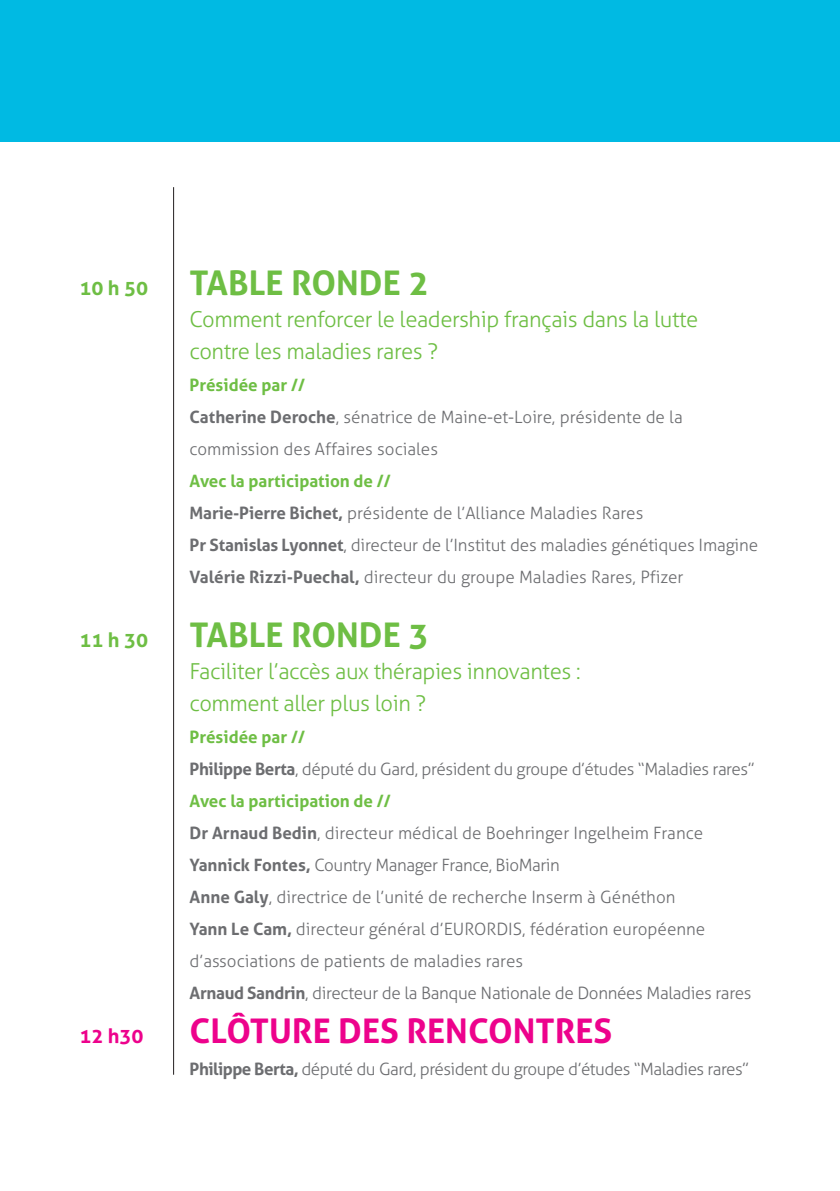
<style>
.page{position:relative;width:840px;height:1191px;background:#fff}
.page>*{position:absolute;margin:0;border:0;box-sizing:border-box;transform-origin:0 0}
.t1{font:700 34px "Aller";color:#6ebe44}
.t2{font:700 34px "Aller";color:#ed028c}
.t3{font:300 22px/32px "Aller";letter-spacing:-.02em;color:#6ebe44}
.t4{font:700 20px "Aller";color:#ed028c}
.t5{font:300 17px/32px "Aller";color:#6c6d70}
.t6{font:300 17px "Aller";letter-spacing:-.03em;color:#6c6d70}
.s1{font-size:20px}
.s2{font-weight:700;color:#6ebe44}
.s3{font-weight:700}
</style>
<div class="page">
<div style="left:0;top:0;width:839px;height:142px;background:#00bae3"></div>
<hr style="left:173px;top:187px;width:1px;height:887px;background:#231f20">
<h1 class="t1" style="left:79px;top:262px;width:350px"><span class="s1">10 h 50</span> TABLE RONDE 2</h1>
<p class="t3" style="left:189px;top:303px;width:510px">Comment renforcer le leadership français dans la lutte contre les maladies rares ?</p>
<p class="t5" style="left:189px;top:369px;width:494px"><span class="s2">Présidée par //<br></span><span class="s3">Catherine Deroche</span>, sénatrice de Maine-et-Loire, présidente de la commission des Affaires sociales</p>
<p class="t5" style="left:189px;top:465px;width:569px"><span class="s2">Avec la participation de //<br></span><span class="s3">Marie-Pierre Bichet,</span> présidente de l’Alliance Maladies Rares<br><span class="s3">Pr Stanislas Lyonnet</span>, directeur de l’Institut des maladies génétiques Imagine <span class="s3">Valérie Rizzi-Puechal,</span> directeur du groupe Maladies Rares, Pfizer</p>
<h1 class="t1" style="left:79px;top:614px;width:350px"><span class="s1">11 h 30</span> TABLE RONDE 3</h1>
<p class="t3" style="left:189px;top:655px;width:392px">Faciliter l’accès aux thérapies innovantes : comment aller plus loin ?</p>
<p class="t5" style="left:189px;top:721px;width:566px"><span class="s2">Présidée par //<br></span><span class="s3">Philippe Berta</span>, député du Gard, président du groupe d’études “Maladies rares” <span class="s2">Avec la participation de //<br></span><span class="s3">Dr Arnaud Bedin</span>, directeur médical de Boehringer Ingelheim France <span class="s3">Yannick Fontes,</span> Country Manager France, BioMarin<br><span class="s3">Anne Galy</span>, directrice de l’unité de recherche Inserm à Généthon<br><span class="s3">Yann Le Cam,</span> directeur général d’EURORDIS, fédération européenne d’associations de patients de maladies rares<br><span class="s3">Arnaud Sandrin</span>, directeur de la Banque Nationale de Données Maladies rares</p>
<p class="t4" style="left:79px;top:1023px;width:66px">12 h30</p>
<h1 class="t2" style="left:189px;top:1009px;width:424px">CLÔTURE DES RENCONTRES</h1>
<p class="t6" style="left:189px;top:1058px;width:560px"><span class="s3">Philippe Berta,</span> député du Gard, président du groupe d’études “Maladies rares”</p>
</div>
